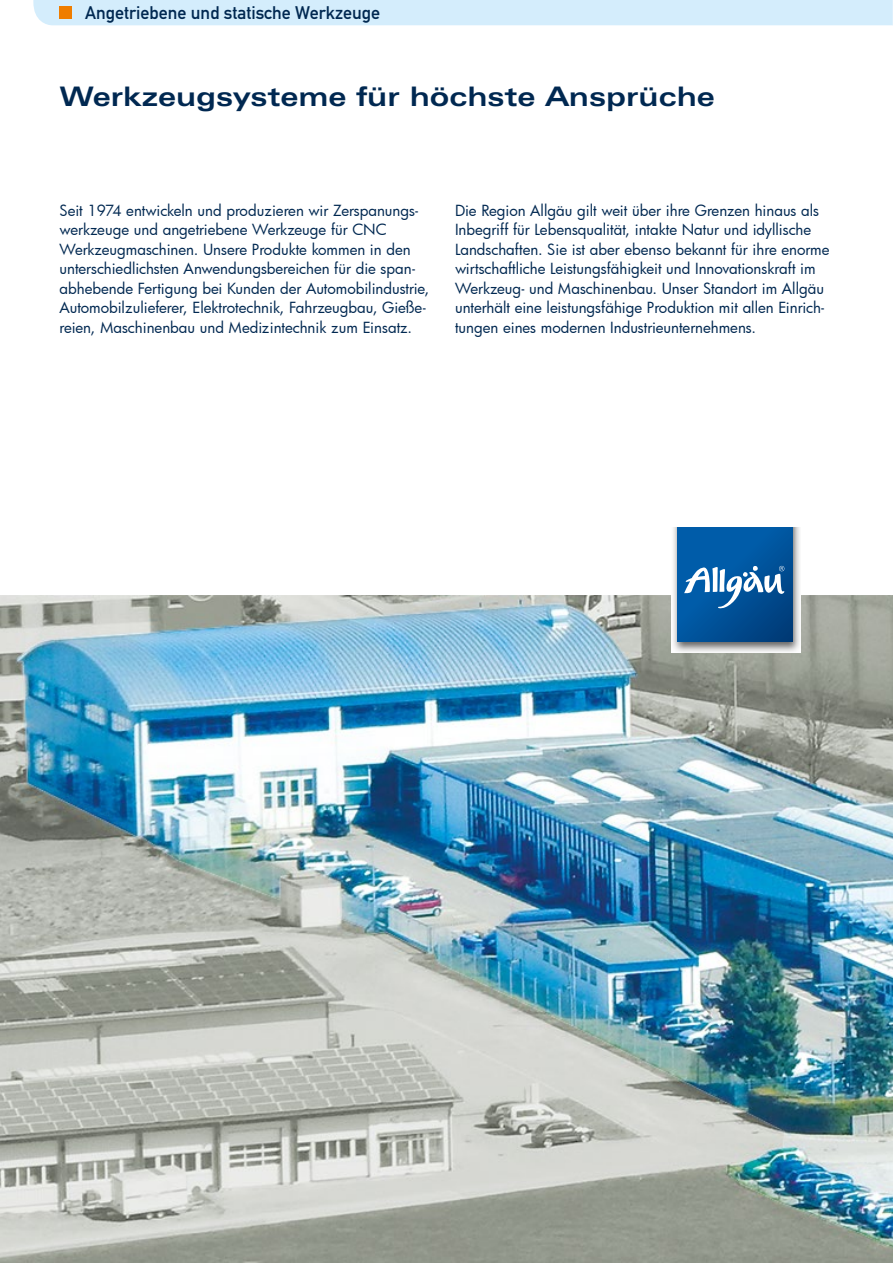
<style>
.page{position:relative;width:893px;height:1263px;background:#fff}
.page>*{position:absolute;margin:0;border:0;box-sizing:border-box;transform-origin:0 0}
.t1{font:700 expanded 27px "Zurich BT";color:#002851}
.t2{font:18px "DIN Mittelschrift LT";color:#002851}
.t3{font:15px/19.5px "Futura";color:#002851}
</style>
<div class="page">
<div style="left:33px;top:0;width:860px;height:25px;background:#d4edfc"></div>
<div style="left:60px;top:6px;width:12px;height:13px;background:#ef7d00"></div>
<img style="left:0;top:595px;width:893px;height:668px">
<img style="left:671px;top:527px;width:130px;height:126px">
<svg style="left:677px;top:527px;width:115px;height:114px;background:#00539b"></svg>
<svg style="left:684px;top:566px;width:100px;height:42px"></svg>
<p class="t2" style="left:85px;top:2px;width:297px">Angetriebene und statische Werkzeuge</p>
<h1 class="t1" style="left:60px;top:80px;width:657px">Werkzeugsysteme für höchste Ansprüche</h1>
<p class="t3" style="left:60px;top:200px;width:372px">Seit 1974 entwickeln und produzieren wir Zerspanungs&shy;werkzeuge und angetriebene Werkzeuge für CNC Werkzeugmaschinen. Unsere Produkte kommen in den unterschiedlichsten Anwendungsbereichen für die span&shy;abhebende Fertigung bei Kunden der Automobilindustrie, Automobilzulieferer, Elektrotechnik, Fahrzeugbau, Gieße&shy;reien, Maschinenbau und Medizintechnik zum Einsatz.</p>
<p class="t3" style="left:455px;top:200px;width:376px">Die Region Allgäu gilt weit über ihre Grenzen hinaus als Inbegriff für Lebensqualität, intakte Natur und idyllische Landschaften. Sie ist aber ebenso bekannt für ihre enorme wirtschaftliche Leistungsfähigkeit und Innovationskraft im Werkzeug- und Maschinenbau. Unser Standort im Allgäu unterhält eine leistungsfähige Produktion mit allen Einrich&shy;tungen eines modernen Industrieunternehmens.</p>
</div>
